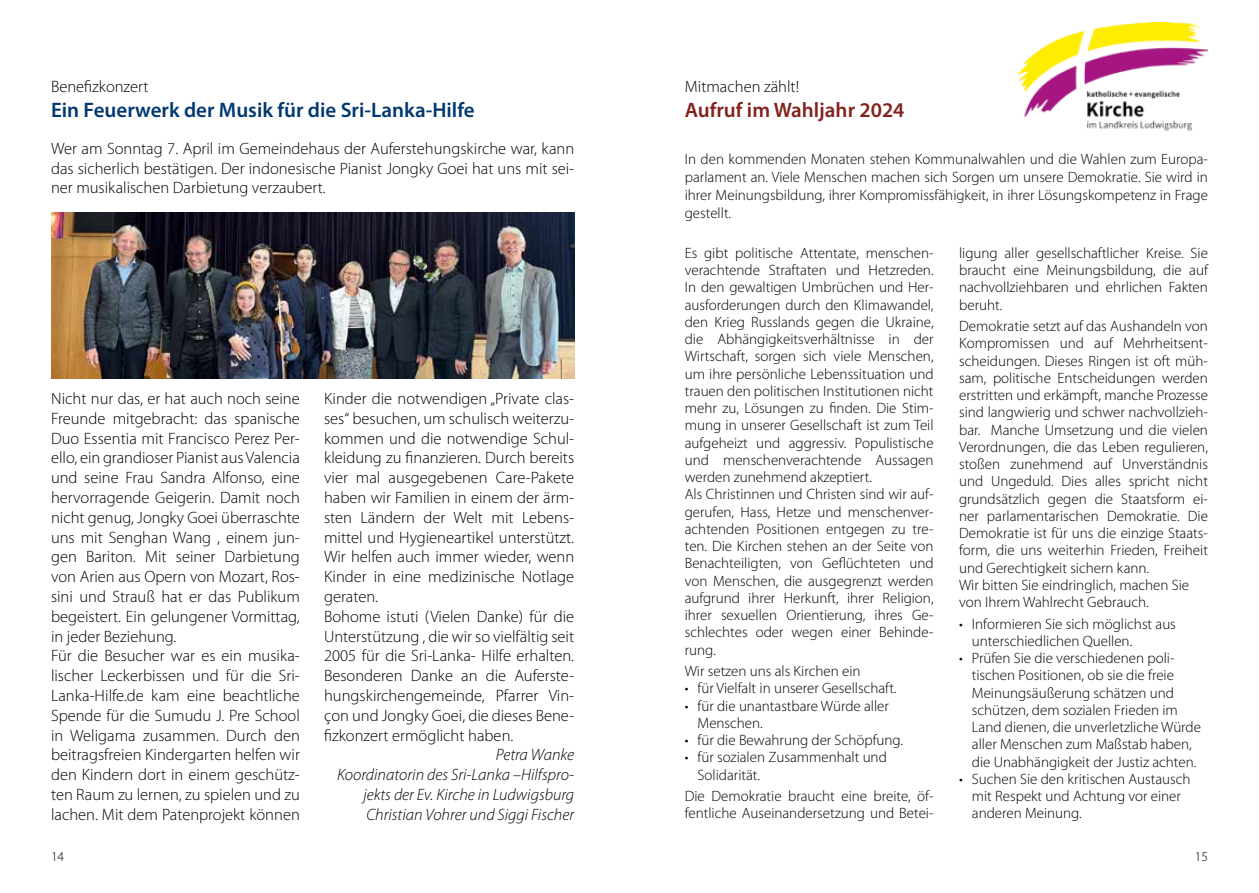
<style>
.page{position:relative;width:1259px;height:893px;background:#fff}
.page>*{position:absolute;margin:0;border:0;box-sizing:border-box;transform-origin:0 0}
.t1{font:600 21px "Myriad Pro";color:#00386f}
.t2{font:600 21px "Myriad Pro";color:#82221c}
.t3{font:300 16.5px/19.8px "Myriad Pro";color:#000}
.t4{font:italic 300 16.5px/19.8px "Myriad Pro";color:#000;text-align:right}
.t5{font:300 15px/17.2px "Myriad Pro";color:#000}
.t6{font:300 13.5px "Myriad Pro";color:#000}
</style>
<div class="page">
<img style="left:1017px;top:23px;width:191px;height:108px">
<img style="left:51px;top:212px;width:523px;height:166px">
<p class="t3" style="left:51px;top:77px;width:99px">Benefizkonzert</p>
<h1 class="t1" style="left:51px;top:98px;width:425px">Ein Feuerwerk der Musik für die Sri-Lanka-Hilfe</h1>
<p class="t3" style="left:51px;top:139px;width:525px;text-align:justify">Wer am Sonntag 7. April im Gemeindehaus der Auferstehungskirche war, kann das sicherlich bestätigen. Der indonesische Pianist Jongky Goei hat uns mit sei&shy;ner musikalischen Darbietung verzaubert.</p>
<p class="t3" style="left:51px;top:389px;width:250px">Nicht nur das, er hat auch noch seine Freunde mitgebracht: das spanische Duo Essentia mit Francisco Perez Per&shy;ello, ein grandioser Pianist aus Valencia und seine Frau Sandra Alfonso, eine hervorragende Geigerin. Damit noch nicht genug, Jongky Goei überraschte uns mit Senghan Wang , einem jun&shy;gen Bariton. Mit seiner Darbietung von Arien aus Opern von Mozart, Ros&shy;sini und Strauß hat er das Publikum begeistert. Ein gelungener Vormittag, in jeder Beziehung.<br>Für die Besucher war es ein musika&shy;lischer Leckerbissen und für die Sri-Lanka-Hilfe.de kam eine beachtliche Spende für die Sumudu J. Pre School in Weligama zusammen. Durch den beitragsfreien Kindergarten helfen wir den Kindern dort in einem geschütz&shy;ten Raum zu lernen, zu spielen und zu lachen. Mit dem Patenprojekt können</p>
<p class="t3" style="left:324px;top:389px;width:252px">Kinder die notwendigen „Private clas&shy;ses“ besuchen, um schulisch weiterzu&shy;kommen und die notwendige Schul&shy;kleidung zu finanzieren. Durch bereits vier mal ausgegebenen Care-Pakete haben wir Familien in einem der ärm&shy;sten Ländern der Welt mit Lebens&shy;mittel und Hygieneartikel unterstützt.<br>Wir helfen auch immer wieder, wenn Kinder in eine medizinische Notlage geraten.<br>Bohome istuti (Vielen Danke) für die Unterstützung , die wir so vielfältig seit 2005 für die Sri-Lanka- Hilfe erhalten.<br>Besonderen Danke an die Auferste&shy;hungskirchengemeinde, Pfarrer Vin&shy;çon und Jongky Goei, die dieses Bene&shy;fizkonzert ermöglicht haben.</p>
<p class="t4" style="left:337px;top:745px;width:239px">Petra Wanke<br>Koordinatorin des Sri-Lanka –Hilfspro&shy;jekts der Ev. Kirche in Ludwigsburg<br>Christian Vohrer und Siggi Fischer</p>
<p class="t3" style="left:685px;top:77px;width:116px">Mitmachen zählt!</p>
<h1 class="t2" style="left:685px;top:98px;width:221px">Aufruf im Wahljahr 2024</h1>
<p class="t5" style="left:685px;top:151px;width:525px;line-height:18px;text-align:justify">In den kommenden Monaten stehen Kommunalwahlen und die Wahlen zum Europa&shy;parlament an. Viele Menschen machen sich Sorgen um unsere Demokratie. Sie wird in ihrer Meinungsbildung, ihrer Kompromissfähigkeit, in ihrer Lösungskompetenz in Frage gestellt.</p>
<p class="t5" style="left:685px;top:244px;width:250px">Es gibt politische Attentate, menschen&shy;verachtende Straftaten und Hetzreden.<br>In den gewaltigen Umbrüchen und Her&shy;ausforderungen durch den Klimawandel, den Krieg Russlands gegen die Ukraine, die Abhängigkeitsverhältnisse in der Wirtschaft, sorgen sich viele Menschen, um ihre persönliche Lebenssituation und trauen den politischen Institutionen nicht mehr zu, Lösungen zu finden. Die Stim&shy;mung in unserer Gesellschaft ist zum Teil aufgeheizt und aggressiv. Populistische und menschenverachtende Aussagen werden zunehmend akzeptiert.<br>Als Christinnen und Christen sind wir auf&shy;gerufen, Hass, Hetze und menschenver&shy;achtenden Positionen entgegen zu tre&shy;ten. Die Kirchen stehen an der Seite von Benachteiligten, von Geflüchteten und von Menschen, die ausgegrenzt werden aufgrund ihrer Herkunft, ihrer Religion, ihrer sexuellen Orientierung, ihres Ge&shy;schlechtes oder wegen einer Behinde&shy;rung.</p>
<p class="t5" style="left:685px;top:663px;width:177px">Wir setzen uns als Kirchen ein</p>
<p class="t5" style="left:685px;top:680px;width:213px">• für Vielfalt in unserer Gesellschaft.</p>
<p class="t5" style="left:697px;top:697px;width:193px;text-indent:-13px">• für die unantastbare Würde aller<br>Menschen.</p>
<p class="t5" style="left:685px;top:732px;width:220px">• für die Bewahrung der Schöpfung.</p>
<p class="t5" style="left:697px;top:749px;width:191px;text-indent:-13px">• für sozialen Zusammenhalt und<br>Solidarität.</p>
<p class="t5" style="left:685px;top:788px;width:250px">Die Demokratie braucht eine breite, öf&shy;fentliche Auseinandersetzung und Betei-</p>
<p class="t5" style="left:959px;top:244px;width:250px;text-align:justify">ligung aller gesellschaftlicher Kreise. Sie braucht eine Meinungsbildung, die auf nachvollziehbaren und ehrlichen Fakten beruht.</p>
<p class="t5" style="left:959px;top:318px;width:250px">Demokratie setzt auf das Aushandeln von Kompromissen und auf Mehrheitsent&shy;scheidungen. Dieses Ringen ist oft müh&shy;sam, politische Entscheidungen werden erstritten und erkämpft, manche Prozesse sind langwierig und schwer nachvollzieh&shy;bar. Manche Umsetzung und die vielen Verordnungen, die das Leben regulieren, stoßen zunehmend auf Unverständnis und Ungeduld. Dies alles spricht nicht grundsätzlich gegen die Staatsform ei&shy;ner parlamentarischen Demokratie. Die Demokratie ist für uns die einzige Staats&shy;form, die uns weiterhin Frieden, Freiheit und Gerechtigkeit sichern kann.<br>Wir bitten Sie eindringlich, machen Sie von Ihrem Wahlrecht Gebrauch.</p>
<p class="t5" style="left:972px;top:615px;width:205px;text-indent:-13px">• Informieren Sie sich möglichst aus unterschiedlichen Quellen.</p>
<p class="t5" style="left:972px;top:650px;width:231px;text-indent:-13px">• Prüfen Sie die verschiedenen poli&shy;tischen Positionen, ob sie die freie Meinungsäußerung schätzen und schützen, dem sozialen Frieden im Land dienen, die unverletzliche Würde aller Menschen zum Maßstab haben, die Unabhängigkeit der Justiz achten.</p>
<p class="t5" style="left:972px;top:770px;width:220px;text-indent:-13px">• Suchen Sie den kritischen Austausch mit Respekt und Achtung vor einer anderen Meinung.</p>
<p class="t6" style="left:51px;top:849px;width:15px">14</p>
<p class="t6" style="left:1194px;top:849px;width:15px">15</p>
</div>
